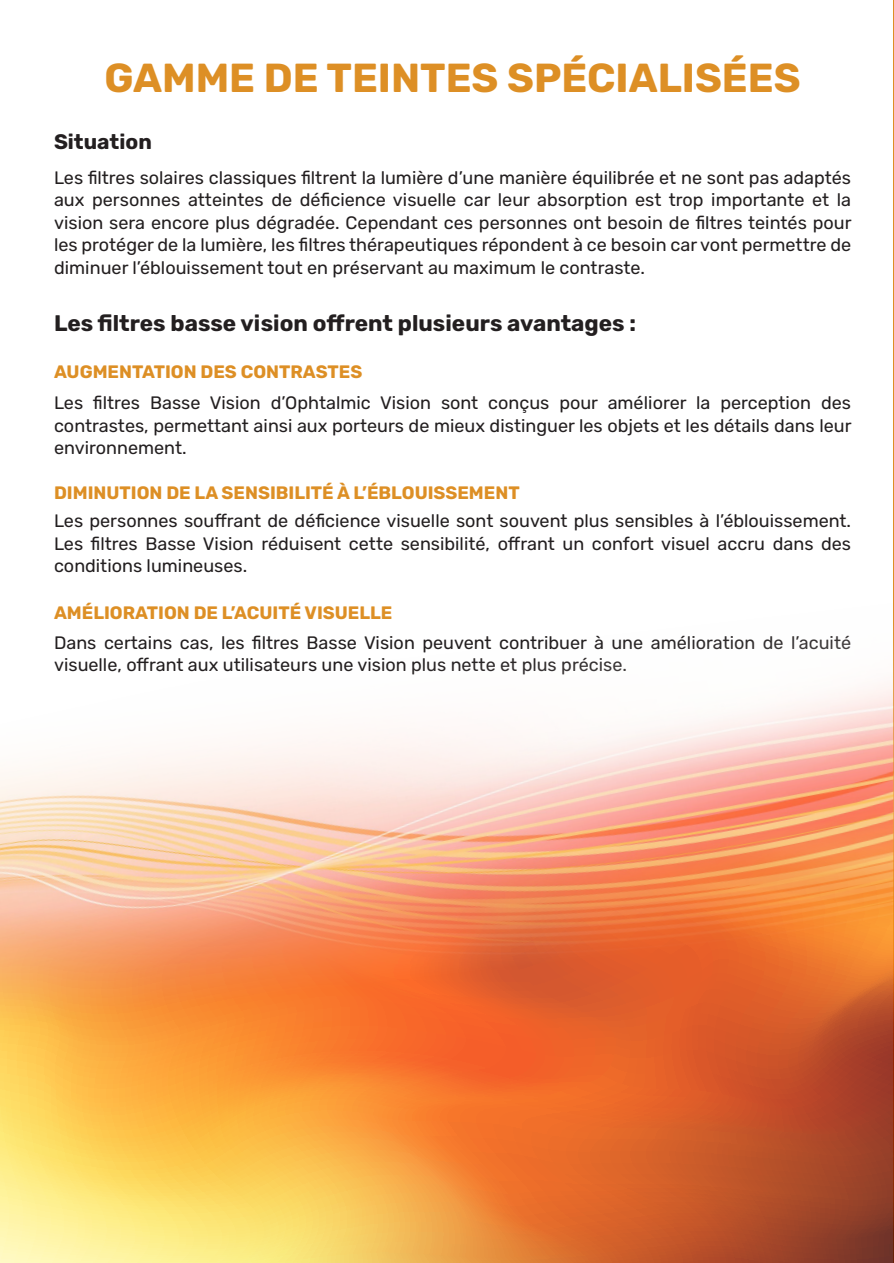
<style>
.page{position:relative;width:894px;height:1263px;background:#fff}
.page>*{position:absolute;margin:0;border:0;box-sizing:border-box;transform-origin:0 0}
.t1{font:700 40.5px "Rubik";color:#dd8f25}
.t2{font:700 22.5px "Rubik";color:#231f20}
.t3{font:700 21px "Rubik";color:#231f20}
.t4{font:18px/22.5px "Rubik";color:#231f20;text-align:justify}
.t5{font:700 18px "Rubik";color:#dd8f25}
</style>
<div class="page">
<svg style="left:0;top:1109px;width:893px;height:154px;background:#e29647"></svg>
<img style="left:0;top:683px;width:893px;height:426px">
<p class="t1" style="left:105px;top:55px;width:697px">GAMME DE TEINTES SPÉCIALISÉES</p>
<p class="t3" style="left:54px;top:130px;width:99px">Situation</p>
<p class="t4" style="left:54px;top:167px;width:798px">Les filtres solaires classiques filtrent la lumière d’une manière équilibrée et ne sont pas adaptés aux personnes atteintes de déficience visuelle car leur absorption est trop importante et la vision sera encore plus dégradée. Cependant ces personnes ont besoin de filtres teintés pour les protéger de la lumière, les filtres thérapeutiques répondent à ce besoin car vont permettre de diminuer l’éblouissement tout en préservant au maximum le contraste.</p>
<p class="t2" style="left:54px;top:311px;width:583px">Les filtres basse vision offrent plusieurs avantages :</p>
<p class="t5" style="left:54px;top:362px;width:309px">AUGMENTATION DES CONTRASTES</p>
<p class="t4" style="left:54px;top:392px;width:798px">Les filtres Basse Vision d’Ophtalmic Vision sont conçus pour améliorer la perception des contrastes, permettant ainsi aux porteurs de mieux distinguer les objets et les détails dans leur environnement.</p>
<p class="t5" style="left:54px;top:483px;width:467px">DIMINUTION DE LA SENSIBILITÉ À L’ÉBLOUISSEMENT</p>
<p class="t4" style="left:54px;top:510px;width:798px">Les personnes souffrant de déficience visuelle sont souvent plus sensibles à l’éblouissement.<br>Les filtres Basse Vision réduisent cette sensibilité, offrant un confort visuel accru dans des conditions lumineuses.</p>
<p class="t5" style="left:54px;top:602px;width:340px">AMÉLIORATION DE L’ACUITÉ VISUELLE</p>
<p class="t4" style="left:54px;top:632px;width:798px">Dans certains cas, les filtres Basse Vision peuvent contribuer à une amélioration de l’acuité visuelle, offrant aux utilisateurs une vision plus nette et plus précise.</p>
</div>
